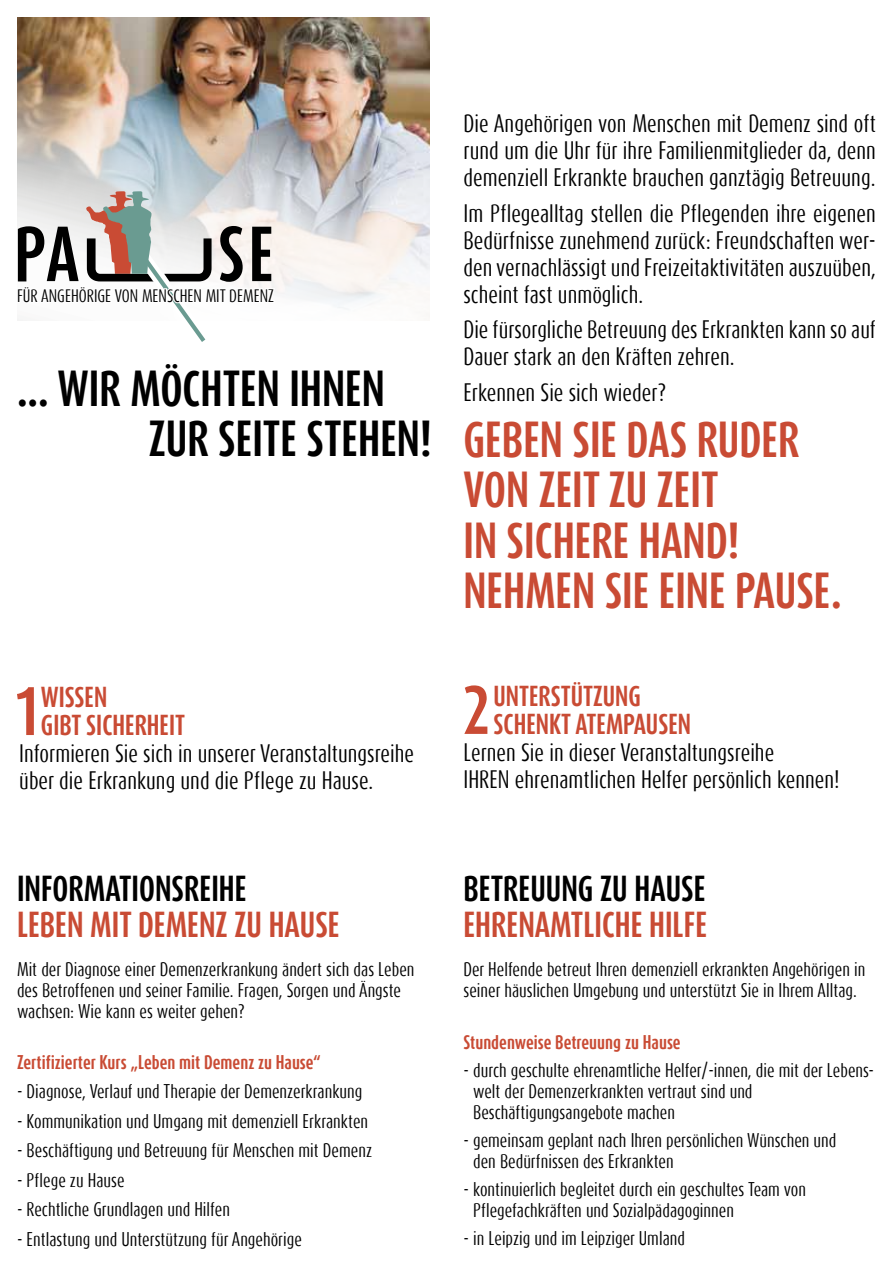
<style>
.page{position:relative;width:893px;height:1263px;background:#fff}
.page>*{position:absolute;margin:0;border:0;box-sizing:border-box;transform-origin:0 0}
.t1{font:700 57px "Dax Compact Offc";color:#c94b34}
.t2{font:700 42px/50.4px "Dax Compact Offc";color:#c94b34}
.t3{font:700 42px/50.4px "Dax Compact Offc";color:#000}
.t4{font:700 30px "Dax Compact Offc";color:#c94b34}
.t5{font:700 30px "Dax Compact Offc";color:#000}
.t6{font:700 24px/27.8px "Dax Compact Offc";color:#c94b34}
.t7{font:21px/27px "Dax Compact Offc";color:#000}
.t8{font:16.5px/21px "Dax Compact Offc";color:#000}
.t9{font:700 16.5px "Dax Compact Offc";color:#c94b34}
.t10{font:15px "Dax Compact Offc";color:#000}
</style>
<div class="page">
<img style="left:17px;top:17px;width:413px;height:300px">
<svg style="left:17px;top:190px;width:260px;height:152px"></svg>
<p class="t10" style="left:17px;top:286px;width:258px">für angehörige von menschen mit demenz</p>
<h2 class="t3" style="left:149px;top:363px;width:284px;text-indent:-132px">... WIR MÖCHTEN IHNEN<br>ZUR SEITE STEHEN!</h2>
<p class="t7" style="left:463px;top:111px;width:414px;text-align:justify">Die Angehörigen von Menschen mit Demenz sind oft rund um die Uhr für ihre Familienmitglieder da, denn demenziell Erkrankte brauchen ganztägig Betreuung.</p>
<p class="t7" style="left:463px;top:200px;width:414px;text-align:justify">Im Pflegealltag stellen die Pflegenden ihre eigenen Bedürfnisse zunehmend zurück: Freundschaften wer&shy;den vernachlässigt und Freizeitaktivitäten auszuüben, scheint fast unmöglich.</p>
<p class="t7" style="left:463px;top:317px;width:414px">Die fürsorgliche Betreuung des Erkrankten kann so auf<br>Dauer stark an den Kräften zehren.</p>
<p class="t7" style="left:463px;top:379px;width:204px">Erkennen Sie sich wieder?</p>
<h2 class="t2" style="left:463px;top:414px;width:380px">GEBEN SIE DAS RUDER<br>VON ZEIT ZU ZEIT<br>IN SICHERE HAND!<br>NEHMEN SIE EINE PAUSE.</h2>
<h1 class="t1" style="left:13px;top:673px;width:29px">1</h1>
<h3 class="t6" style="left:41px;top:683px;width:146px">WISSEN<br>GIBT SICHERHEIT</h3>
<h1 class="t1" style="left:463px;top:672px;width:29px">2</h1>
<h3 class="t6" style="left:490px;top:682px;width:202px">U NTERSTÜTZUNG<br>SCHENKT ATEMPAUSEN</h3>
<p class="t7" style="left:463px;top:739px;width:378px">Lernen Sie in dieser Veranstaltungsreihe<br>IHREN ehrenamtlichen Helfer persönlich kennen!</p>
<p class="t7" style="left:19px;top:740px;width:396px">Informieren Sie sich in unserer Veranstaltungsreihe über die Erkrankung und die Pflege zu Hause.</p>
<h3 class="t5" style="left:17px;top:869px;width:231px">INFORMATIONSREIHE</h3>
<h3 class="t4" style="left:17px;top:905px;width:324px">LEBEN MIT DEMENZ ZU HAUSE</h3>
<p class="t8" style="left:17px;top:959px;width:399px">Mit der Diagnose einer Demenzerkrankung ändert sich das Leben des Betroffenen und seiner Familie. Fragen, Sorgen und Ängste wachsen: Wie kann es weiter gehen?</p>
<p class="t9" style="left:17px;top:1051px;width:305px">ZERTIFIZIERTER KURS „LEBEN MIT DEMENZ ZU HAUSE“</p>
<p class="t8" style="left:17px;top:1081px;width:347px">- Diagnose, Verlauf und Therapie der Demenzerkrankung</p>
<p class="t8" style="left:17px;top:1110px;width:353px">- Kommunikation und Umgang mit demenziell Erkrankten</p>
<p class="t8" style="left:17px;top:1140px;width:357px">- Beschäftigung und Betreuung für Menschen mit Demenz</p>
<p class="t8" style="left:17px;top:1169px;width:109px">- Pflege zu Hause</p>
<p class="t8" style="left:17px;top:1199px;width:214px">- Rechtliche Grundlagen und Hilfen</p>
<p class="t8" style="left:17px;top:1229px;width:286px">- Entlastung und Unterstützung für Angehörige</p>
<h3 class="t5" style="left:463px;top:869px;width:243px">BETREUUNG ZU HAUSE</h3>
<h3 class="t4" style="left:463px;top:905px;width:245px">EHRENAMTLICHE HILFE</h3>
<p class="t8" style="left:463px;top:959px;width:403px">Der Helfende betreut Ihren demenziell erkrankten Angehörigen in seiner häuslichen Umgebung und unterstützt Sie in Ihrem Alltag.</p>
<p class="t9" style="left:463px;top:1031px;width:219px">STUNDENWEISE BETREUUNG ZU HAUSE</p>
<p class="t8" style="left:473px;top:1060px;width:402px;text-indent:-10px">- durch geschulte ehrenamtliche Helfer/-innen, die mit der Lebens&shy;welt der Demenzerkrankten vertraut sind und<br>Beschäftigungsangebote machen</p>
<p class="t8" style="left:473px;top:1130px;width:365px;text-indent:-10px">- gemeinsam geplant nach Ihren persönlichen Wünschen und den Bedürfnissen des Erkrankten</p>
<p class="t8" style="left:473px;top:1179px;width:334px;text-indent:-10px">- kontinuierlich begleitet durch ein geschultes Team von<br>Pflegefachkräften und Sozialpädagoginnen</p>
<p class="t8" style="left:463px;top:1228px;width:223px">- in Leipzig und im Leipziger Umland</p>
</div>
